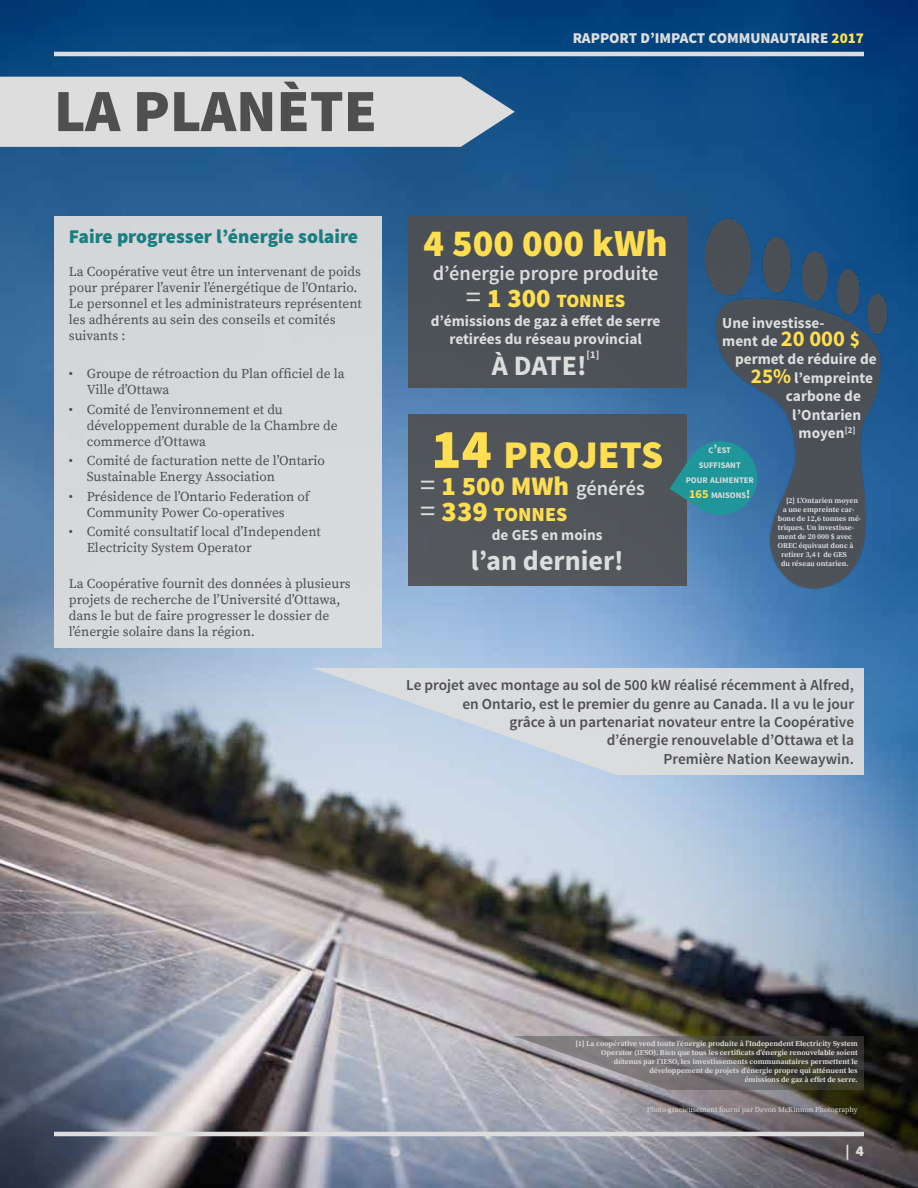
<style>
.page{position:relative;width:918px;height:1188px;background:#fff}
.page>*{position:absolute;margin:0;border:0;box-sizing:border-box;transform-origin:0 0}
.t1{font:900 60px "Source Sans Pro";color:#4f4f4f}
.t2{font:900 39.3px "Source Sans Pro";color:#ffde52}
.t3{font:900 38.25px "Source Sans Pro";color:#ffde52}
.t4{font:700 28.05px "Source Sans Pro";color:#ddd}
.t5{font:900 26.85px "Source Sans Pro";color:#ffde52}
.t6{font:600 20.4px "Source Sans Pro";color:#ddd}
.t7{font:900 19.95px "Source Sans Pro";color:#ffde52}
.t8{font:900 19.5px "Source Sans Pro";color:#1a7e80}
.t9{font:900 18.75px "Source Sans Pro";color:#ffde52}
.t10{font:600 15.3px/18.3px "Source Sans Pro";color:#4f4f4f;text-align:right}
.t11{font:700 15.3px/18.3px "Source Sans Pro";color:#ddd;text-align:center}
.t12{font:900 15px "Source Sans Pro";color:#ddd}
.t13{font:13.5px/16.2px "Source Serif Pro";color:#4f4f4f}
.t14{font:700 10.5px "Source Sans Pro";color:#ddd}
.t15{font:700 8.55px/14.7px "Source Sans Pro";color:#ddd;text-align:center}
.t16{font:700 7.5px/9px "Source Serif Pro";color:#ddd;text-align:right}
.t17{font:7.5px "Source Serif Pro";color:#ddd}
.s1{color:#ffde52}
.s2{font-weight:400;font-size:30.6px;color:#ddd}
.s3{font-size:26.85px}
.s4{font-size:56.1px}
.s5{font-weight:600;font-size:20.4px;color:#ddd}
.s6{font-size:28.5px}
.s7{font-size:22.5px;color:#ffde52}
.s8{font-size:19.5px;color:#ffde52}
.s9{font-size:21px;color:#ffde52}
.s10{font-size:12.3px}
.s11{font-size:12.3px;color:#ffde52}
</style>
<div class="page">
<img style="left:0;top:0;width:918px;height:1188px">
<svg style="left:475px;top:1036px;width:389px;height:54px;background:#737170"></svg>
<svg style="left:220px;top:669px;width:644px;height:106px;background:#ccd3da"></svg>
<div style="left:0;top:77px;width:515px;height:70px;background:#ddd"></div>
<img style="left:636px;top:170px;width:282px;height:484px">
<div style="left:408px;top:216px;width:278px;height:171px;background:#4b5156"></div>
<div style="left:408px;top:415px;width:278px;height:171px;background:#51565b"></div>
<svg style="left:670px;top:448px;width:28px;height:60px"></svg>
<div style="left:684px;top:441px;width:73px;height:74px;background:#1f979a;border-radius:50%"></div>
<div style="left:54px;top:216px;width:328px;height:431px;background:#d5d8da"></div>
<hr style="left:54px;top:1132px;width:810px;height:4px;background:#ddd">
<hr style="left:54px;top:52px;width:810px;height:4px;background:#ddd">
<h1 class="t1" style="left:54px;top:72px;width:325px">LA PLANÈTE</h1>
<p class="t12" style="left:573px;top:28px;width:293px">RAPPORT D’IMPACT COMMUNAUTAIRE <span class="s1">2017</span></p>
<h3 class="t8" style="left:69px;top:224px;width:291px">Faire progresser l’énergie solaire</h3>
<p class="t13" style="left:69px;top:264px;width:295px">La Coopérative veut être un intervenant de poids pour préparer l’avenir l’énergétique de l’Ontario.<br>Le personnel et les administrateurs représentent les adhérents au sein des conseils et comités suivants :</p>
<p class="t13" style="left:87px;top:366px;width:259px;text-indent:-18px">• Groupe de rétroaction du Plan officiel de la<br>Ville d’Ottawa</p>
<p class="t13" style="left:87px;top:402px;width:252px;text-indent:-18px">• Comité de l’environnement et du développement durable de la Chambre de commerce d’Ottawa</p>
<p class="t13" style="left:87px;top:453px;width:240px;text-indent:-18px">• Comité de facturation nette de l’Ontario<br>Sustainable Energy Association</p>
<p class="t13" style="left:69px;top:489px;width:242px;text-align:center">• Présidence de l’Ontario Federation of<br>Community Power Co-operatives</p>
<p class="t13" style="left:87px;top:524px;width:236px;text-indent:-18px">• Comité consultatif local d’Independent<br>Electricity System Operator</p>
<p class="t13" style="left:69px;top:576px;width:283px">La Coopérative fournit des données à plusieurs projets de recherche de l’Université d’Ottawa, dans le but de faire progresser le dossier de l’énergie solaire dans la région.</p>
<h3 class="t3" style="left:424px;top:218px;width:246px">4 500 000 kWh</h3>
<h3 class="t6" style="left:433px;top:261px;width:227px">d’énergie propre produite</h3>
<h3 class="t9" style="left:466px;top:289px;width:161px"><span class="s2">=</span> <span class="s3">1 300</span> TONNES</h3>
<p class="t11" style="left:431px;top:312px;width:231px">d’émissions de gaz à effet de serre retirées du réseau provincial</p>
<h3 class="t4" style="left:492px;top:347px;width:96px">À DATE!</h3>
<p class="t14" style="left:587px;top:348px;width:14px">[1]</p>
<h2 class="t2" style="left:431px;top:429px;width:233px"><span class="s4">14</span> PROJETS</h2>
<h3 class="t5" style="left:420px;top:468px;width:226px"><span class="s2">=</span> 1 500 MWh <span class="s5">générés</span></h3>
<h3 class="t7" style="left:420px;top:502px;width:149px"><span class="s2">=</span> <span class="s6">339</span> TONNES</h3>
<p class="t11" style="left:492px;top:526px;width:112px">de GES en moins</p>
<h3 class="t4" style="left:471px;top:543px;width:155px">l’an dernier!</h3>
<p class="t11" style="left:722px;top:314px;width:104px">Une investisse-</p>
<p class="t11" style="left:722px;top:332px;width:139px">ment de <span class="s7">20 000</span> <span class="s8">$</span></p>
<p class="t11" style="left:735px;top:351px;width:143px">permet de réduire de</p>
<p class="t11" style="left:751px;top:369px;width:124px"><span class="s9">25%</span> l’empreinte</p>
<p class="t11" style="left:786px;top:388px;width:77px">carbone de</p>
<p class="t11" style="left:792px;top:406px;width:71px">l’Ontarien</p>
<p class="t11" style="left:799px;top:424px;width:58px">moyen<sup>[2]</sup></p>
<p class="t15" style="left:686px;top:444px;width:70px">C<span class="s10">’</span>EST<br>SUFFISANT<br>POUR ALIMENTER<br><span class="s11">165</span> MAISONS<span class="s10">!</span></p>
<p class="t16" style="left:786px;top:497px;width:73px">[2] L’Ontarien moyen</p>
<p class="t16" style="left:783px;top:506px;width:73px">a une empreinte car-</p>
<p class="t16" style="left:778px;top:515px;width:85px">bone de 12,6 tonnes mé-</p>
<p class="t16" style="left:778px;top:524px;width:78px">triques. Un investisse-</p>
<p class="t16" style="left:778px;top:533px;width:76px">ment de 20 000 $ avec</p>
<p class="t16" style="left:778px;top:542px;width:77px">OREC équivaut donc à</p>
<p class="t16" style="left:781px;top:551px;width:67px">retirer 3,4 t de GES</p>
<p class="t16" style="left:781px;top:560px;width:69px">du réseau ontarien.</p>
<p class="t10" style="left:406px;top:677px;width:449px">Le projet avec montage au sol de 500 kW réalisé récemment à Alfred, en Ontario, est le premier du genre au Canada. Il a vu le jour<br>grâce à un partenariat novateur entre la Coopérative<br>d’énergie renouvelable d’Ottawa et la<br>Première Nation Keewaywin.</p>
<p class="t16" style="left:576px;top:1039px;width:284px">[1] La coopérative vend toute l’énergie produite à l’Independent Electricity System Operator (IESO). Bien que tous les certificats d’énergie renouvelable soient détenus par l’IESO, les investissements communautaires permettent le développement de projets d’énergie propre qui atténuent les<br>émissions de gaz à effet de serre.</p>
<p class="t17" style="left:647px;top:1106px;width:213px">Photo gracieusement fourni par Devon McKinnon Photography</p>
<p class="t12" style="left:845px;top:1142px;width:20px">| 4</p>
</div>
